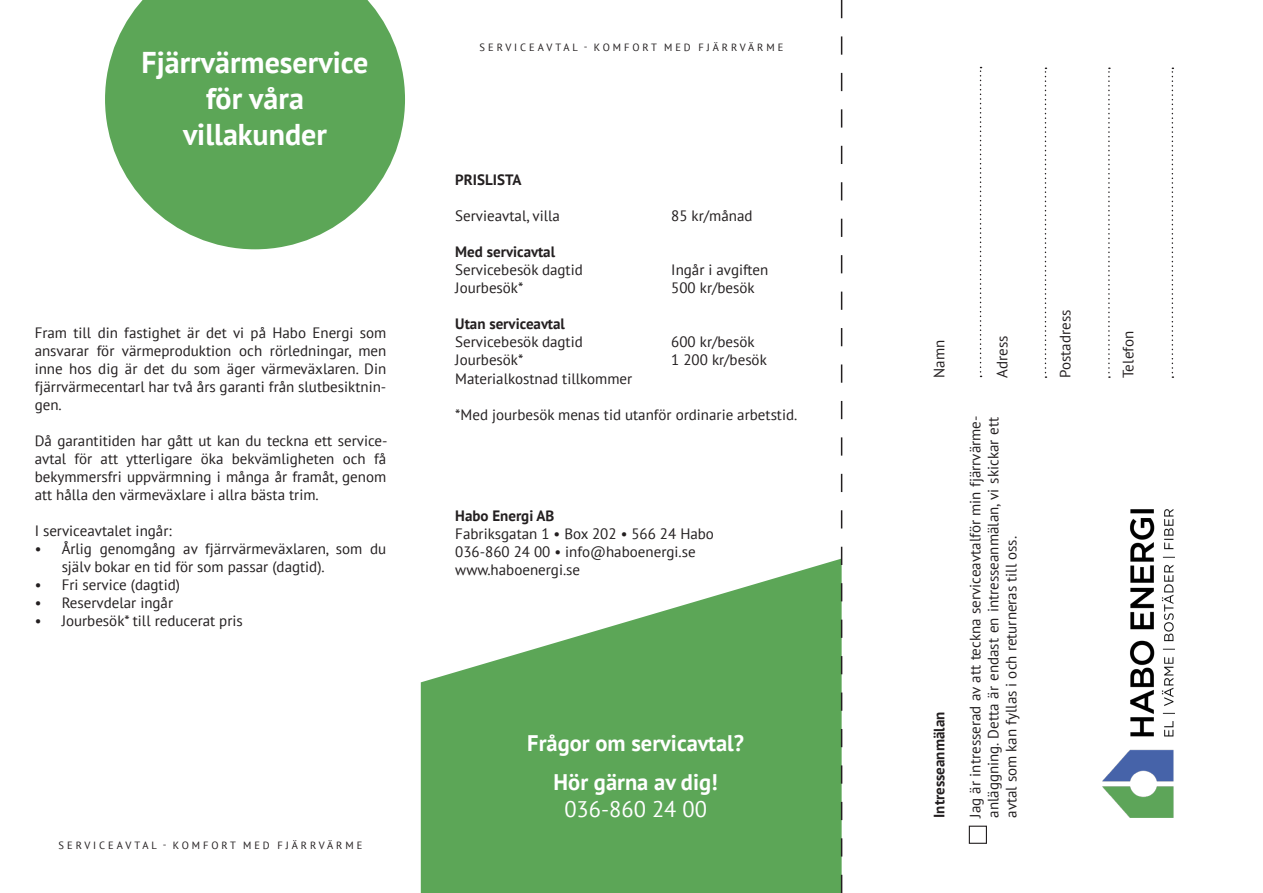
<style>
.page{position:relative;width:1263px;height:893px;background:#fff}
.page>*{position:absolute;margin:0;border:0;box-sizing:border-box;transform-origin:0 0}
.Bullet_Points{font:700 30px "PT Sans";color:#fff}
.Bullet_Points-2{font:700 22.5px "PT Sans";color:#fff}
.Bullet_Points-3{font:22.5px "PT Sans";color:#fff}
.Bullet_Points-4{font:15px/18px "PT Sans";color:#231f20;text-align:justify}
.Bullet_Points-5{font:700 15px "PT Sans";color:#231f20}
.Page_Title_Header{font:10.5px "PT Sans";letter-spacing:.28em;color:#231f20}
</style>
<div class="page">
<svg style="left:421px;top:558px;width:420px;height:334px;fill:#5ca657"></svg>
<svg style="left:105px;top:0;width:300px;height:249px;fill:#5ca657"></svg>
<svg style="left:841px;top:0;width:1px;height:892px"></svg>
<svg style="left:980px;top:67px;width:2px;height:310px"></svg>
<svg style="left:1045px;top:68px;width:2px;height:310px"></svg>
<svg style="left:1172px;top:68px;width:1px;height:310px"></svg>
<svg style="left:1108px;top:68px;width:2px;height:310px"></svg>
<div style="left:969px;top:825px;width:18px;height:18px;border:1px solid #231f20"></div>
<img style="left:1103px;top:509px;width:72px;height:308px">
<p class="Bullet_Points" style="left:142px;top:43px;width:228px">Fjärrvärmeservice</p>
<p class="Bullet_Points" style="left:206px;top:79px;width:99px">för våra</p>
<p class="Bullet_Points" style="left:183px;top:115px;width:146px">villakunder</p>
<p class="Bullet_Points-4" style="left:35px;top:323px;width:353px">Fram till din fastighet är det vi på Habo Energi som ansvarar för värmeproduktion och rörledningar, men inne hos dig är det du som äger värmeväxlaren. Din fjärrvärmecentarl har två års garanti från slutbesiktnin&shy;gen.</p>
<p class="Bullet_Points-4" style="left:35px;top:431px;width:354px">Då garantitiden har gått ut kan du teckna ett service&shy;avtal för att ytterligare öka bekvämligheten och få bekymmersfri uppvärmning i många år framåt, genom att hålla den värmeväxlare i allra bästa trim.</p>
<p class="Bullet_Points-4" style="left:35px;top:521px;width:139px">I serviceavtalet ingår:</p>
<p class="Bullet_Points-4" style="left:62px;top:539px;width:326px;text-indent:-27px">• Årlig genomgång av fjärrvärmeväxlaren, som du själv bokar en tid för som passar (dagtid).</p>
<p class="Bullet_Points-4" style="left:35px;top:575px;width:147px">• Fri service (dagtid)</p>
<p class="Bullet_Points-4" style="left:35px;top:593px;width:140px">• Reservdelar ingår</p>
<p class="Bullet_Points-4" style="left:35px;top:611px;width:210px">• Jourbesök* till reducerat pris</p>
<p class="Page_Title_Header" style="left:59px;top:838px;width:305px">SERVICEAVTAL - KOMFORT MED FJÄRRVÄRME</p>
<p class="Page_Title_Header" style="left:480px;top:40px;width:305px">SERVICEAVTAL - KOMFORT MED FJÄRRVÄRME</p>
<p class="Bullet_Points-5" style="left:455px;top:170px;width:68px">PRISLISTA</p>
<p class="Bullet_Points-4" style="left:455px;top:207px;width:106px">Servieavtal, villa</p>
<p class="Bullet_Points-4" style="left:671px;top:207px;width:83px">85 kr/månad</p>
<p class="Bullet_Points-5" style="left:455px;top:242px;width:101px">Med servicavtal</p>
<p class="Bullet_Points-4" style="left:455px;top:261px;width:129px">Servicebesök dagtid</p>
<p class="Bullet_Points-4" style="left:671px;top:261px;width:99px">Ingår i avgiften</p>
<p class="Bullet_Points-4" style="left:455px;top:279px;width:70px">Jourbesök*</p>
<p class="Bullet_Points-4" style="left:671px;top:279px;width:85px">500 kr/besök</p>
<p class="Bullet_Points-5" style="left:455px;top:314px;width:111px">Utan serviceavtal</p>
<p class="Bullet_Points-4" style="left:455px;top:333px;width:129px">Servicebesök dagtid</p>
<p class="Bullet_Points-4" style="left:671px;top:333px;width:85px">600 kr/besök</p>
<p class="Bullet_Points-4" style="left:455px;top:351px;width:70px">Jourbesök*</p>
<p class="Bullet_Points-4" style="left:671px;top:351px;width:97px">1 200 kr/besök</p>
<p class="Bullet_Points-4" style="left:455px;top:369px;width:178px">Materialkostnad tillkommer</p>
<p class="Bullet_Points-4" style="left:455px;top:405px;width:344px">*Med jourbesök menas tid utanför ordinarie arbetstid.</p>
<p class="Bullet_Points-5" style="left:455px;top:506px;width:101px">Habo Energi AB</p>
<p class="Bullet_Points-4" style="left:455px;top:524px;width:260px">Fabriksgatan 1 • Box 202 • 566 24 Habo</p>
<p class="Bullet_Points-4" style="left:455px;top:542px;width:242px">036-860 24 00 • info@haboenergi.se</p>
<p class="Bullet_Points-4" style="left:455px;top:560px;width:126px">www.haboenergi.se</p>
<p class="Bullet_Points-2" style="left:527px;top:728px;width:218px">Frågor om servicavtal?</p>
<p class="Bullet_Points-2" style="left:554px;top:767px;width:166px">Hör gärna av dig!</p>
<p class="Bullet_Points-3" style="left:564px;top:794px;width:144px">036-860 24 00</p>
<p class="Bullet_Points-4" style="left:930px;top:378px;width:39px;rotate:-90deg">Namn</p>
<p class="Bullet_Points-4" style="left:993px;top:378px;width:44px;rotate:-90deg">Adress</p>
<p class="Bullet_Points-5" style="left:929px;top:817px;width:108px;rotate:-90deg">Intresseanmälan</p>
<p class="Bullet_Points-4" style="left:966px;top:817px;width:404px;rotate:-90deg">Jag är intresserad av att teckna serviceavtalför min fjärrvärme&shy;anläggning. Detta är endast en intresseanmälan, vi skickar ett avtal som kan fyllas i och returneras till oss.</p>
<p class="Bullet_Points-4" style="left:1056px;top:378px;width:70px;rotate:-90deg">Postadress</p>
<p class="Bullet_Points-4" style="left:1119px;top:378px;width:48px;rotate:-90deg">Telefon</p>
</div>
